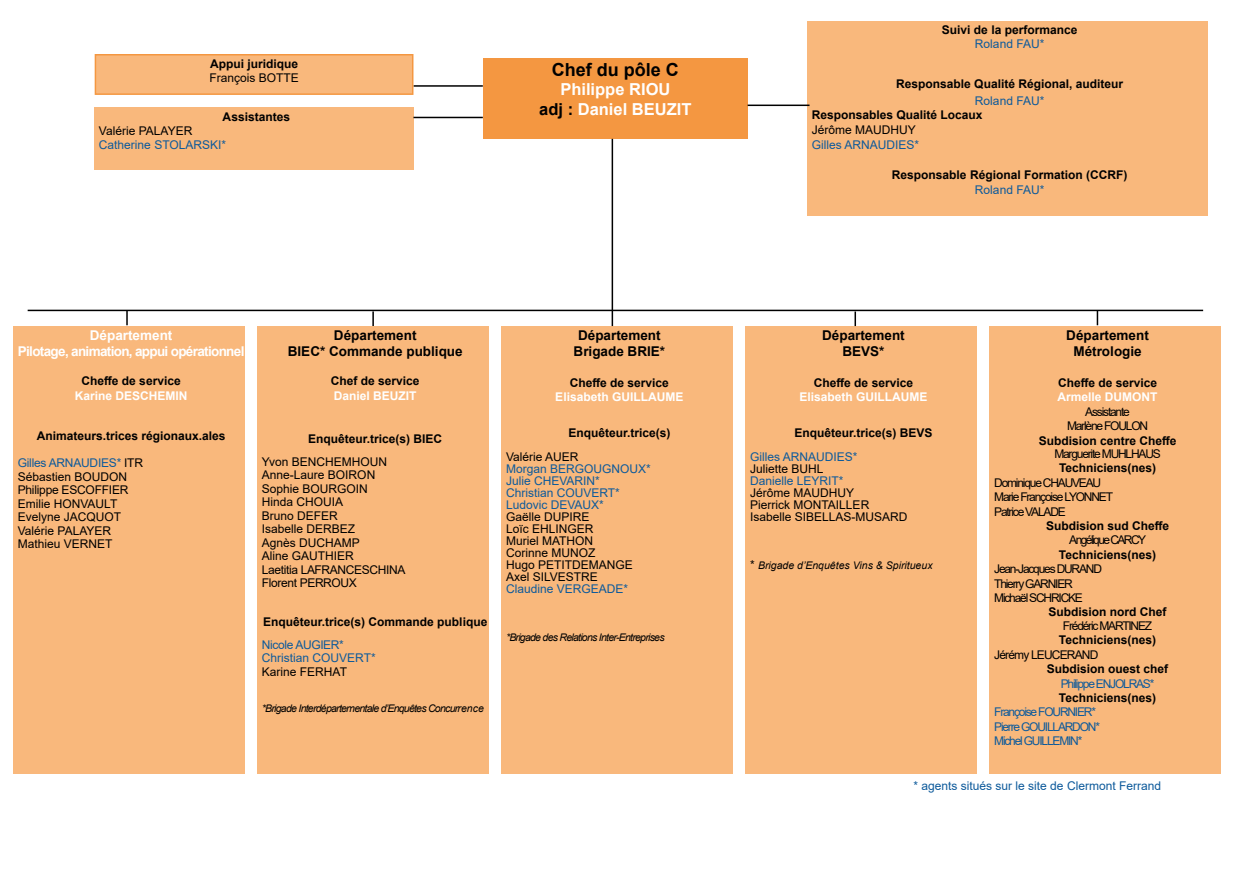
<style>
.page{position:relative;width:1234px;height:893px;background:#fff}
.page>*{position:absolute;margin:0;border:0;box-sizing:border-box;transform-origin:0 0}
.t1{font:700 18px "Arial";color:#000}
.t2{font:700 16.5px/19.8px "Arial";color:#fff;text-align:center}
.t3{font:700 13.5px/16.2px "Arial";color:#000;text-align:center}
.t4{font:700 13.5px/16.2px "Arial";letter-spacing:-.05em;color:#fff;text-align:center}
.t5{font:700 12px "Arial";color:#000}
.t6{font:12px/13.5px "Arial";color:#000}
.t7{font:12px/12px "Arial";color:#0d5a9b}
.t8{font:12px/14.4px "Arial";letter-spacing:-.1em;color:#000}
.t9{font:700 12px "Arial";color:#fff}
.t10{font:12px/14.4px "Arial";letter-spacing:-.1em;color:#0d5a9b}
.t11{font:12px "Arial";letter-spacing:-.07em;color:#000}
.t12{font:12px "Arial";letter-spacing:-.13em;color:#000}
.t13{font:italic 10.5px "Arial";letter-spacing:-.07em;color:#000}
.t14{font:italic 10.5px "Arial";color:#000}
.s1{color:#000}
.s2{color:#0d5a9b}
.s3{font-style:normal;font-size:12px}
</style>
<div class="page">
<div style="left:483px;top:58px;width:264px;height:81px;background:#f49741"></div>
<div style="left:807px;top:21px;width:400px;height:194px;background:#f9b87c"></div>
<div style="left:95px;top:108px;width:319px;height:62px;background:#f9b87c"></div>
<hr style="left:28px;top:310px;width:1174px;height:1px;background:#000">
<div style="left:14px;top:326px;width:230px;height:448px;background:#f9b87c"></div>
<div style="left:257px;top:326px;width:231px;height:448px;background:#f9b87c"></div>
<div style="left:501px;top:326px;width:231px;height:448px;background:#f9b87c"></div>
<div style="left:745px;top:326px;width:231px;height:448px;background:#f9b87c"></div>
<div style="left:989px;top:326px;width:231px;height:448px;background:#f9b87c"></div>
<hr style="left:413px;top:117px;width:69px;height:1px;background:#000">
<hr style="left:747px;top:105px;width:62px;height:1px;background:#000">
<hr style="left:611px;top:139px;width:2px;height:187px;background:#000">
<svg style="left:854px;top:311px;width:1px;height:15px"></svg>
<svg style="left:1096px;top:311px;width:1px;height:14px"></svg>
<svg style="left:372px;top:311px;width:2px;height:15px"></svg>
<svg style="left:126px;top:311px;width:2px;height:14px"></svg>
<hr style="left:413px;top:85px;width:69px;height:2px;background:#000">
<div style="left:95px;top:55px;width:317px;height:39px;background:#f9b87c"></div>
<div style="left:95px;top:54px;width:318px;height:41px;border:2px solid #f49741"></div>
<p class="t5" style="left:210px;top:55px;width:90px">Appui juridique</p>
<p class="t6" style="left:209px;top:71px;width:91px">François BOTTE</p>
<p class="t5" style="left:222px;top:108px;width:69px">Assistantes</p>
<p class="t6" style="left:99px;top:124px;width:95px">Valérie PALAYER</p>
<p class="t7" style="left:99px;top:139px;width:129px">Catherine STOLARSKI*</p>
<h1 class="t1" style="left:551px;top:57px;width:129px">Chef du pôle C</h1>
<h2 class="t2" style="left:539px;top:80px;width:154px">Philippe RIOU<br><span class="s1">adj :</span> Daniel BEUZIT</h2>
<p class="t4" style="left:18px;top:327px;width:228px">Département<br>Pilotage, animation, appui opérationnel</p>
<p class="t5" style="left:82px;top:372px;width:101px">Cheffe de service</p>
<p class="t9" style="left:75px;top:387px;width:114px">Karine DESCHEMIN</p>
<p class="t5" style="left:37px;top:427px;width:190px">Animateurs.trices régionaux.ales</p>
<p class="t6" style="left:18px;top:456px;width:127px"><span class="s2">Gilles ARNAUDIES*</span> ITR<br>Sébastien BOUDON<br>Philippe ESCOFFIER<br>Emilie HONVAULT<br>Evelyne JACQUOT<br>Valérie PALAYER<br>Mathieu VERNET</p>
<p class="t3" style="left:288px;top:327px;width:176px">Département<br>BIEC* Commande publique</p>
<p class="t5" style="left:331px;top:372px;width:90px">Chef de service</p>
<p class="t9" style="left:334px;top:387px;width:84px">Daniel BEUZIT</p>
<p class="t5" style="left:308px;top:430px;width:136px">Enquêteur.trice(s) BIEC</p>
<p class="t6" style="left:262px;top:454px;width:145px">Yvon BENCHEMHOUN<br>Anne-Laure BOIRON<br>Sophie BOURGOIN<br>Hinda CHOUIA<br>Bruno DEFER<br>Isabelle DERBEZ<br>Agnès DUCHAMP<br>Aline GAUTHIER<br>Laetitia LAFRANCESCHINA<br>Florent PERROUX</p>
<p class="t5" style="left:263px;top:613px;width:226px">Enquêteur.trice(s) Commande publique</p>
<p class="t7" style="left:262px;top:637px;width:115px;line-height:13.5px">Nicole AUGIER*<br>Christian COUVERT*</p>
<p class="t6" style="left:262px;top:664px;width:87px">Karine FERHAT</p>
<p class="t13" style="left:262px;top:701px;width:223px">*Brigade Interdépartementale d’Enquêtes Concurrence</p>
<p class="t3" style="left:573px;top:327px;width:93px">Département<br>Brigade BRIE*</p>
<p class="t5" style="left:569px;top:374px;width:101px">Cheffe de service</p>
<p class="t9" style="left:555px;top:389px;width:130px">Elisabeth GUILLAUME</p>
<p class="t5" style="left:568px;top:425px;width:104px">Enquêteur.trice(s)</p>
<p class="t6" style="left:506px;top:450px;width:74px">Valérie AUER</p>
<p class="t7" style="left:506px;top:463px;width:146px">Morgan BERGOUGNOUX*<br>Julie CHEVARIN*<br>Christian COUVERT*<br>Ludovic DEVAUX*</p>
<p class="t6" style="left:506px;top:511px;width:128px;line-height:12px">Gaëlle DUPIRE<br>Loïc EHLINGER<br>Muriel MATHON<br>Corinne MUNOZ<br>Hugo PETITDEMANGE<br>Axel SILVESTRE</p>
<p class="t7" style="left:506px;top:583px;width:124px">Claudine VERGEADE*</p>
<p class="t13" style="left:506px;top:631px;width:160px">*Brigade des Relations Inter-Entreprises</p>
<p class="t5" style="left:941px;top:21px;width:137px">Suivi de la performance</p>
<p class="t7" style="left:974px;top:38px;width:71px">Roland FAU*</p>
<p class="t5" style="left:896px;top:76px;width:228px">Responsable Qualité Régional, auditeur</p>
<p class="t7" style="left:974px;top:95px;width:71px">Roland FAU*</p>
<p class="t5" style="left:811px;top:107px;width:172px">Responsables Qualité Locaux</p>
<p class="t6" style="left:811px;top:123px;width:106px">Jérôme MAUDHUY</p>
<p class="t7" style="left:811px;top:139px;width:109px">Gilles ARNAUDIES*</p>
<p class="t5" style="left:891px;top:167px;width:237px">Responsable Régional Formation (CCRF)</p>
<p class="t7" style="left:974px;top:184px;width:71px">Roland FAU*</p>
<p class="t3" style="left:822px;top:327px;width:84px">Département<br>BEVS*</p>
<p class="t5" style="left:813px;top:374px;width:101px">Cheffe de service</p>
<p class="t9" style="left:799px;top:389px;width:130px">Elisabeth GUILLAUME</p>
<p class="t5" style="left:794px;top:425px;width:140px">Enquêteur.trice(s) BEVS</p>
<p class="t7" style="left:750px;top:451px;width:109px">Gilles ARNAUDIES*</p>
<p class="t6" style="left:750px;top:462px;width:75px">Juliette BUHL</p>
<p class="t7" style="left:750px;top:475px;width:95px">Danielle LEYRIT*</p>
<p class="t6" style="left:750px;top:487px;width:159px;line-height:12px">Jérôme MAUDHUY<br>Pierrick MONTAILLER<br>Isabelle SIBELLAS-MUSARD</p>
<p class="t14" style="left:750px;top:559px;width:184px"><span class="s3">*</span> Brigade d’Enquêtes Vins &amp; Spiritueux</p>
<p class="t3" style="left:1066px;top:327px;width:84px">Département<br>Métrologie</p>
<p class="t5" style="left:1057px;top:374px;width:101px">Cheffe de service</p>
<p class="t9" style="left:1057px;top:389px;width:102px">Armelle DUMONT</p>
<p class="t8" style="left:1066px;top:404px;width:83px;text-align:center">Assistante<br>Marlène FOULON</p>
<p class="t5" style="left:1038px;top:432px;width:139px">Subdision centre Cheffe</p>
<p class="t8" style="left:1054px;top:447px;width:108px">Marguerite MUHLHAUS</p>
<p class="t5" style="left:1058px;top:460px;width:99px">Techniciens(nes)</p>
<p class="t8" style="left:993px;top:475px;width:120px">Dominique CHAUVEAU<br>Marie Françoise LYONNET<br>Patrice VALADE</p>
<p class="t5" style="left:1045px;top:517px;width:125px">Subdision sud Cheffe</p>
<p class="t12" style="left:1068px;top:532px;width:78px">Angélique CARCY</p>
<p class="t5" style="left:1058px;top:546px;width:99px">Techniciens(nes)</p>
<p class="t8" style="left:993px;top:562px;width:109px">Jean-Jacques DURAND<br>Thierry GARNIER<br>Michaël SCHRICKE</p>
<p class="t5" style="left:1048px;top:604px;width:120px">Subdision nord Chef</p>
<p class="t8" style="left:1062px;top:618px;width:91px">Frédéric MARTINEZ</p>
<p class="t5" style="left:1058px;top:632px;width:99px">Techniciens(nes)</p>
<p class="t11" style="left:993px;top:646px;width:106px">Jérémy LEUCERAND</p>
<p class="t5" style="left:1046px;top:660px;width:123px">Subdision ouest chef</p>
<p class="t10" style="left:1060px;top:676px;width:95px">Philippe ENJOLRAS*</p>
<p class="t5" style="left:1058px;top:689px;width:99px">Techniciens(nes)</p>
<p class="t10" style="left:993px;top:705px;width:107px">Françoise FOURNIER*<br>Pierre GOUILLARDON*<br>Michel GUILLEMIN*</p>
<p class="t7" style="left:913px;top:779px;width:249px">* agents situés sur le site de Clermont Ferrand</p>
</div>
